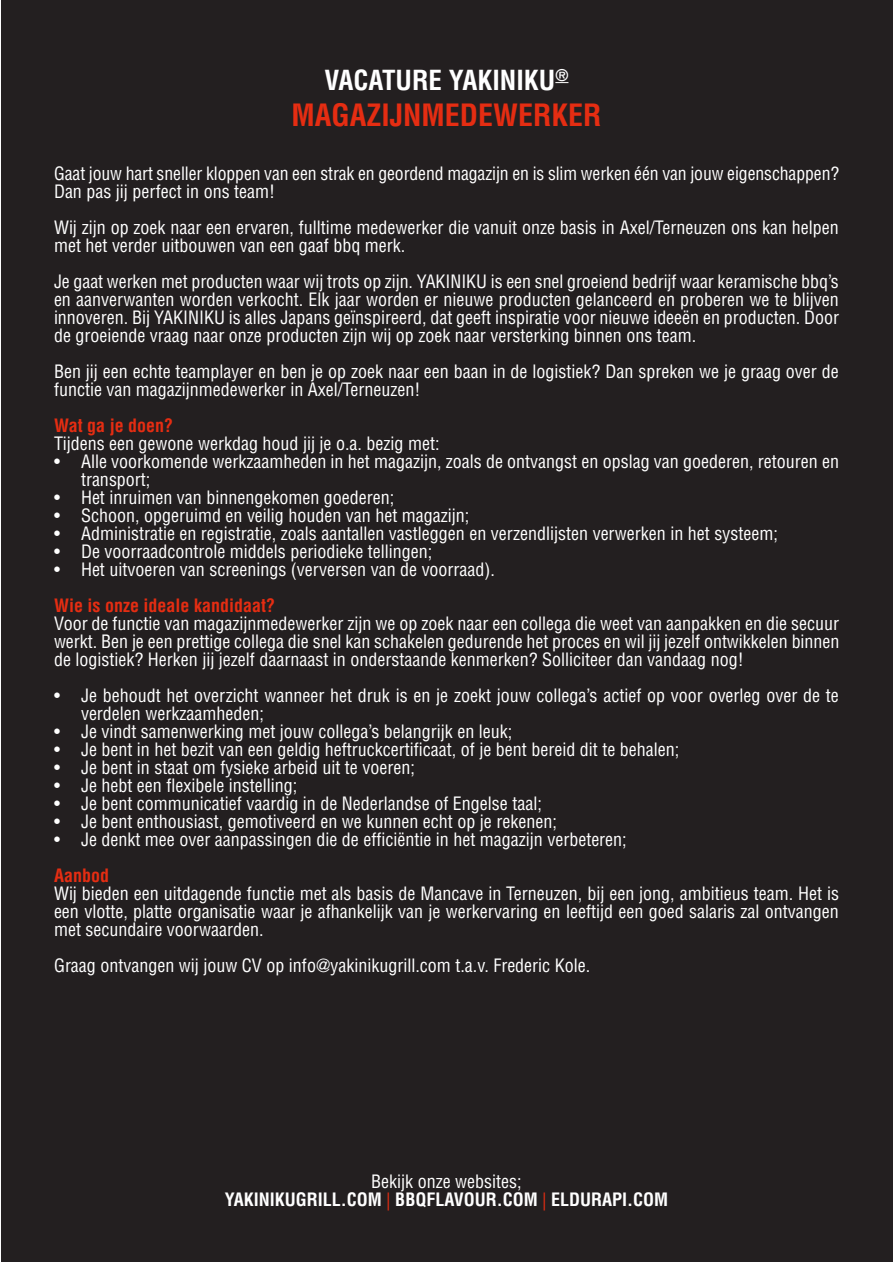
<style>
.page{position:relative;width:893px;height:1263px;background:#fff}
.page>*{position:absolute;margin:0;border:0;box-sizing:border-box;transform-origin:0 0}
.Vacature_titel{font:700 condensed 30px "Helvetica LT Std";color:#e52d12}
.Vacature_titel-2{font:700 condensed 27px "Helvetica LT Std";color:#fff}
.Basic{font:condensed 18px/18px "Helvetica LT Std";color:#fff}
.t1{font:700 condensed 18px/18px "Helvetica LT Std";color:#fff;text-align:center}
.Basic-2{font:700 condensed 18px "Helvetica LT Std";color:#e52d12}
.s1{font-weight:400}
.s2{font-weight:400;color:#e52d12}
</style>
<div class="page">
<div style="left:1px;top:1px;width:891px;height:1261px;background:#231f20"></div>
<svg style="left:555px;top:82px;width:13px;height:1px"></svg>
<p class="Vacature_titel-2" style="left:324px;top:63px;width:245px">VACATURE YAKINIKU<sup>®</sup></p>
<p class="Vacature_titel" style="left:291px;top:96px;width:312px">MAGAZIJNMEDEWERKER</p>
<p class="Basic" style="left:54px;top:164px;width:787px">Gaat jouw hart sneller kloppen van een strak en geordend magazijn en is slim werken één van jouw eigenschappen?<br>Dan pas jij perfect in ons team!</p>
<p class="Basic" style="left:54px;top:218px;width:786px">Wij zijn op zoek naar een ervaren, fulltime medewerker die vanuit onze basis in Axel/Terneuzen ons kan helpen met het verder uitbouwen van een gaaf bbq merk.</p>
<p class="Basic" style="left:54px;top:272px;width:787px;text-align:justify">Je gaat werken met producten waar wij trots op zijn. YAKINIKU is een snel groeiend bedrijf waar keramische bbq’s en aanverwanten worden verkocht. Elk jaar worden er nieuwe producten gelanceerd en proberen we te blijven innoveren. Bij YAKINIKU is alles Japans geïnspireerd, dat geeft inspiratie voor nieuwe ideeën en producten. Door de groeiende vraag naar onze producten zijn wij op zoek naar versterking binnen ons team.</p>
<p class="Basic" style="left:54px;top:362px;width:786px">Ben jij een echte teamplayer en ben je op zoek naar een baan in de logistiek? Dan spreken we je graag over de functie van magazijnmedewerker in Axel/Terneuzen!</p>
<p class="Basic-2" style="left:54px;top:414px;width:121px">Wat ga je doen?</p>
<p class="Basic" style="left:54px;top:434px;width:387px">Tijdens een gewone werkdag houd jij je o.a. bezig met:</p>
<p class="Basic" style="left:81px;top:452px;width:759px;text-indent:-27px">• Alle voorkomende werkzaamheden in het magazijn, zoals de ontvangst en opslag van goederen, retouren en transport;</p>
<p class="Basic" style="left:54px;top:488px;width:342px">• Het inruimen van binnengekomen goederen;</p>
<p class="Basic" style="left:54px;top:506px;width:417px">• Schoon, opgeruimd en veilig houden van het magazijn;</p>
<p class="Basic" style="left:54px;top:524px;width:725px">• Administratie en registratie, zoals aantallen vastleggen en verzendlijsten verwerken in het systeem;</p>
<p class="Basic" style="left:54px;top:542px;width:380px">• De voorraadcontrole middels periodieke tellingen;</p>
<p class="Basic" style="left:54px;top:560px;width:443px">• Het uitvoeren van screenings (verversen van de voorraad).</p>
<p class="Basic-2" style="left:54px;top:594px;width:223px">Wie is onze ideale kandidaat?</p>
<p class="Basic" style="left:54px;top:614px;width:787px;text-align:justify">Voor de functie van magazijnmedewerker zijn we op zoek naar een collega die weet van aanpakken en die secuur werkt. Ben je een prettige collega die snel kan schakelen gedurende het proces en wil jij jezelf ontwikkelen binnen de logistiek? Herken jij jezelf daarnaast in onderstaande kenmerken? Solliciteer dan vandaag nog!</p>
<p class="Basic" style="left:81px;top:686px;width:759px;text-indent:-27px">• Je behoudt het overzicht wanneer het druk is en je zoekt jouw collega’s actief op voor overleg over de te verdelen werkzaamheden;</p>
<p class="Basic" style="left:54px;top:722px;width:460px">• Je vindt samenwerking met jouw collega’s belangrijk en leuk;</p>
<p class="Basic" style="left:54px;top:740px;width:627px">• Je bent in het bezit van een geldig heftruckcertificaat, of je bent bereid dit te behalen;</p>
<p class="Basic" style="left:54px;top:758px;width:362px">• Je bent in staat om fysieke arbeid uit te voeren;</p>
<p class="Basic" style="left:54px;top:776px;width:245px">• Je hebt een flexibele instelling;</p>
<p class="Basic" style="left:54px;top:794px;width:489px">• Je bent communicatief vaardig in de Nederlandse of Engelse taal;</p>
<p class="Basic" style="left:54px;top:812px;width:504px">• Je bent enthousiast, gemotiveerd en we kunnen echt op je rekenen;</p>
<p class="Basic" style="left:54px;top:830px;width:574px">• Je denkt mee over aanpassingen die de efficiëntie in het magazijn verbeteren;</p>
<p class="Basic-2" style="left:54px;top:864px;width:57px">Aanbod</p>
<p class="Basic" style="left:54px;top:884px;width:786px;text-align:justify">Wij bieden een uitdagende functie met als basis de Mancave in Terneuzen, bij een jong, ambitieus team. Het is een vlotte, platte organisatie waar je afhankelijk van je werkervaring en leeftijd een goed salaris zal ontvangen met secundaire voorwaarden.</p>
<p class="Basic" style="left:54px;top:956px;width:538px">Graag ontvangen wij jouw CV op info@yakinikugrill.com t.a.v. Frederic Kole.</p>
<p class="t1" style="left:225px;top:1172px;width:445px"><span class="s1">Bekijk onze websites;<br></span>YAKINIKUGRILL.COM <span class="s2">|</span> BBQFLAVOUR.COM <span class="s2">|</span> ELDURAPI.COM</p>
</div>
